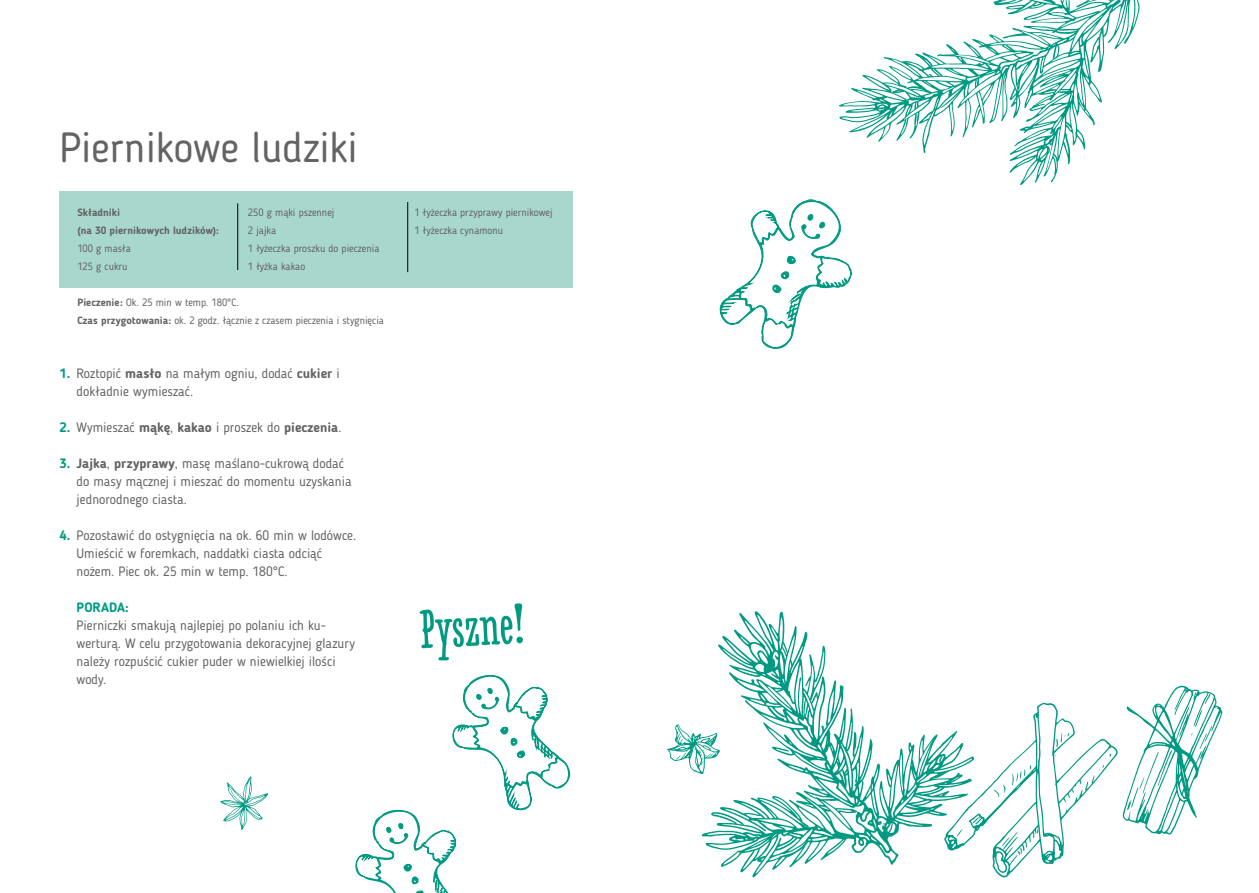
<style>
.page{position:relative;width:1259px;height:893px;background:#fff}
.page>*{position:absolute;margin:0;border:0;box-sizing:border-box;transform-origin:0 0}
.t1{font:700 54px "Love Potion No 10";color:#009a83}
.t2{font:42px "Blogger Sans";color:#636362}
.t3{font:13.5px/18px "Blogger Sans";color:#636362}
.t4{font:700 13.5px "Blogger Sans";letter-spacing:.005em;color:#009a83}
.t5{font:10.5px/18px "Blogger Sans";color:#636362}
.t6{font:700 10.5px/18px "Blogger Sans";color:#636362}
.s1{font-weight:700}
.s2{font-weight:700;color:#009a83}
</style>
<div class="page">
<div style="left:60px;top:191px;width:512px;height:97px;background:#a8d7ce"></div>
<hr style="left:237px;top:203px;width:1px;height:67px;background:#000">
<hr style="left:407px;top:202px;width:1px;height:70px;background:#000">
<svg style="left:719px;top:199px;width:133px;height:150px"></svg>
<svg style="left:355px;top:675px;width:215px;height:218px"></svg>
<svg style="left:974px;top:685px;width:248px;height:193px"></svg>
<svg style="left:220px;top:776px;width:48px;height:54px"></svg>
<svg style="left:667px;top:724px;width:35px;height:50px"></svg>
<svg style="left:838px;top:0;width:302px;height:185px"></svg>
<svg style="left:702px;top:611px;width:272px;height:267px"></svg>
<h2 class="t2" style="left:60px;top:122px;width:300px">Piernikowe ludziki</h2>
<p class="t5" style="left:248px;top:203px;width:133px">250 g mąki pszennej<br>2 jajka<br>1 łyżeczka proszku do pieczenia<br>1 łyżka kakao</p>
<p class="t5" style="left:414px;top:203px;width:140px">1 łyżeczka przyprawy piernikowej<br>1 łyżeczka cynamonu</p>
<p class="t5" style="left:77px;top:293px;width:308px"><span class="s1">Pieczenie:</span> Ok. 25 min w temp. 180°C.<br><span class="s1">Czas przygotowania:</span> ok. 2 godz. łącznie z czasem pieczenia i stygnięcia</p>
<p class="t6" style="left:77px;top:203px;width:143px">Składniki<br>(na 30 piernikowych ludzików):</p>
<p class="t5" style="left:77px;top:239px;width:55px">100 g masła<br>125 g cukru</p>
<p class="t3" style="left:77px;top:364px;width:265px;text-indent:-17px"><span class="s2">1.</span> Roztopić <span class="s1">masło</span> na małym ogniu, dodać <span class="s1">cukier</span> i dokładnie wymieszać.</p>
<p class="t3" style="left:60px;top:418px;width:283px"><span class="s2">2.</span> Wymieszać <span class="s1">mąkę</span>, <span class="s1">kakao</span> i proszek do <span class="s1">pieczenia</span>.</p>
<p class="t3" style="left:77px;top:454px;width:276px;text-indent:-17px"><span class="s2">3.</span> <span class="s1">Jajka</span>, <span class="s1">przyprawy</span>, masę maślano-cukrową dodać do masy mącznej i mieszać do momentu uzyskania jednorodnego ciasta.</p>
<p class="t3" style="left:77px;top:526px;width:281px;text-indent:-17px"><span class="s2">4.</span> Pozostawić do ostygnięcia na ok. 60 min w lodówce.<br>Umieścić w foremkach, naddatki ciasta odciąć nożem. Piec ok. 25 min w temp. 180°C.</p>
<p class="t4" style="left:77px;top:599px;width:54px">PORADA:</p>
<p class="t3" style="left:77px;top:616px;width:280px">Pierniczki smakują najlepiej po polaniu ich ku&shy;werturą. W celu przygotowania dekoracyjnej glazury należy rozpuścić cukier puder w niewielkiej ilości wody.</p>
<h1 class="t1" style="left:418px;top:598px;width:107px;rotate:-3deg">Pyszne!</h1>
</div>
